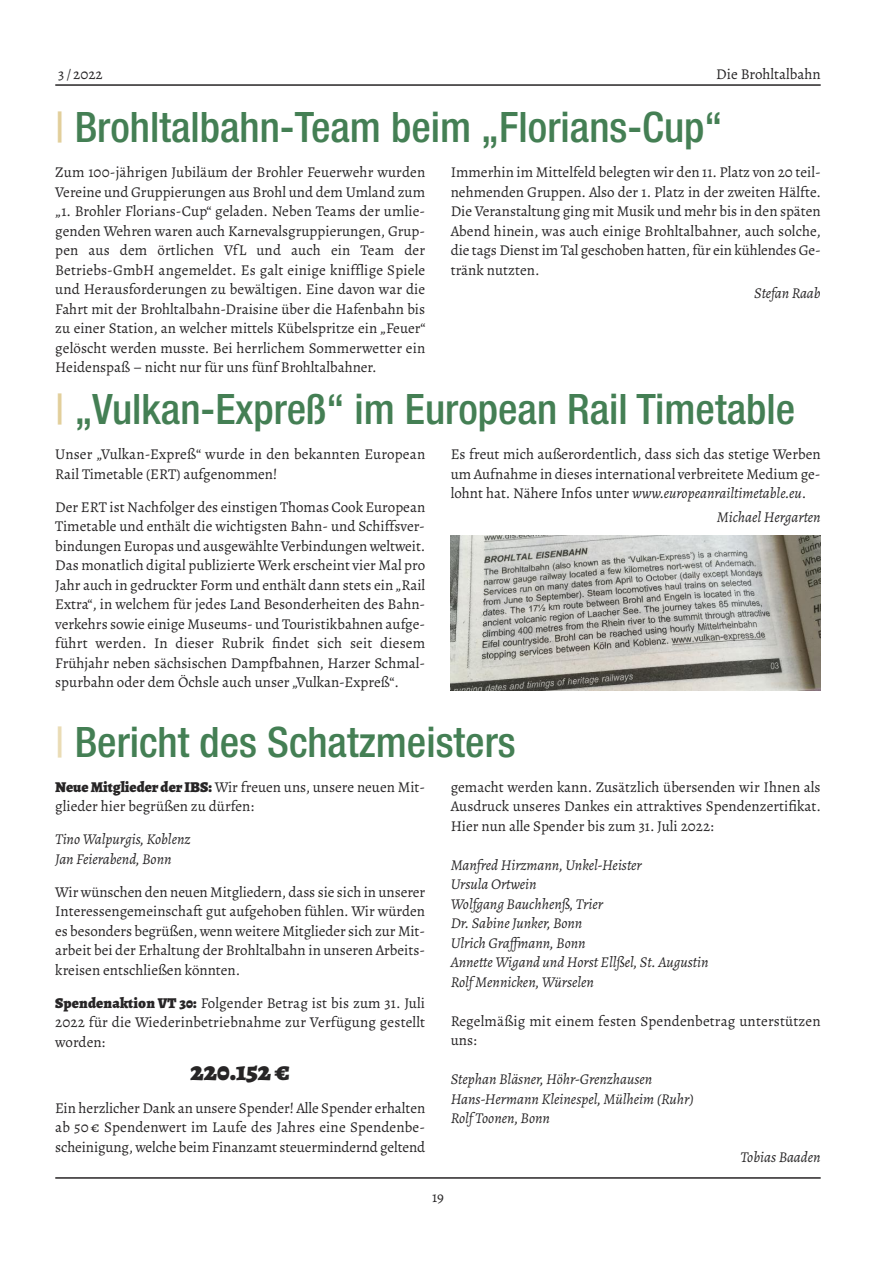
<style>
.page{position:relative;width:893px;height:1263px;background:#fff}
.page>*{position:absolute;margin:0;border:0;box-sizing:border-box;transform-origin:0 0}
.t1{font:500 condensed 42px "Helvetica Neue";color:#447f54}
.t2{font:900 27px "Alegreya";color:#272526}
.t3{font:15px/19.5px "Alegreya";color:#272526;text-align:justify}
.t4{font:italic 15px/19.5px "Alegreya";color:#272526}
.s1{color:#e2cf9b}
.s2{font-style:italic}
.s3{color:#eadcb5}
.s4{font-weight:900}
</style>
<div class="page">
<hr style="left:55px;top:84px;width:766px;height:2px;background:#272526">
<hr style="left:55px;top:1177px;width:766px;height:2px;background:#272526">
<img style="left:451px;top:536px;width:370px;height:155px">
<p class="t3" style="left:58px;top:64px;width:46px">3 / 2022</p>
<p class="t3" style="left:716px;top:64px;width:106px">Die Brohltalbahn</p>
<h1 class="t1" style="left:55px;top:102px;width:669px"><span class="s1">|</span> Brohltalbahn-Team beim „Florians-Cup“</h1>
<p class="t3" style="left:55px;top:162px;width:372px">Zum 100-jährigen Jubiläum der Brohler Feuerwehr wurden Vereine und Gruppierungen aus Brohl und dem Umland zum „1. Brohler Florians-Cup“ geladen. Neben Teams der umlie&shy;genden Wehren waren auch Karnevalsgruppierungen, Grup&shy;pen aus dem örtlichen VfL und auch ein Team der Betriebs-GmbH angemeldet. Es galt einige knifflige Spiele und Herausforderungen zu bewältigen. Eine davon war die Fahrt mit der Brohltalbahn-Draisine über die Hafenbahn bis zu einer Station, an welcher mittels Kübelspritze ein „Feuer“ gelöscht werden musste. Bei herrlichem Sommerwetter ein Heidenspaß – nicht nur für uns fünf Brohltalbahner.</p>
<p class="t3" style="left:451px;top:162px;width:372px">Immerhin im Mittelfeld belegten wir den 11. Platz von 20 teil&shy;nehmenden Gruppen. Also der 1. Platz in der zweiten Hälfte.<br>Die Veranstaltung ging mit Musik und mehr bis in den späten Abend hinein, was auch einige Brohltalbahner, auch solche, die tags Dienst im Tal geschoben hatten,für ein kühlendes Ge&shy;tränk nutzten.</p>
<p class="t4" style="left:754px;top:283px;width:68px">Stefan Raab</p>
<h1 class="t1" style="left:55px;top:384px;width:741px"><span class="s1">|</span> „Vulkan-Expreß“ im European Rail Timetable</h1>
<p class="t3" style="left:55px;top:445px;width:371px">Unser „Vulkan-Expreß“ wurde in den bekannten European<br>Rail Timetable (ERT) aufgenommen!</p>
<p class="t3" style="left:55px;top:497px;width:372px">Der ERT ist Nachfolger des einstigen Thomas Cook European Timetable und enthält die wichtigsten Bahn- und Schiffsver&shy;bindungen Europas und ausgewählte Verbindungen weltweit.<br>Das monatlich digital publizierte Werk erscheint vier Mal pro Jahr auch in gedruckter Form und enthält dann stets ein „Rail Extra“, in welchem für jedes Land Besonderheiten des Bahn&shy;verkehrs sowie einige Museums- und Touristikbahnen aufge&shy;führt werden. In dieser Rubrik findet sich seit diesem Frühjahr neben sächsischen Dampfbahnen, Harzer Schmal&shy;spurbahn oder dem Öchsle auch unser „Vulkan-Expreß“.</p>
<p class="t3" style="left:451px;top:445px;width:371px">Es freut mich außerordentlich, dass sich das stetige Werben um Aufnahme in dieses international verbreitete Medium ge&shy;lohnt hat. Nähere Infos unter <span class="s2">www.europeanrailtimetable.eu</span>.</p>
<p class="t4" style="left:717px;top:507px;width:105px">Michael Hergarten</p>
<h1 class="t1" style="left:55px;top:717px;width:462px"><span class="s3">|</span> Bericht des Schatzmeisters</h1>
<p class="t3" style="left:55px;top:777px;width:371px"><span class="s4">NeueMitglieder der IBS:</span> Wir freuen uns, unsere neuen Mit&shy;glieder hier begrüßen zu dürfen:</p>
<p class="t4" style="left:55px;top:829px;width:137px">Tino Walpurgis, Koblenz<br>Jan Feierabend, Bonn</p>
<p class="t3" style="left:55px;top:882px;width:371px">Wir wünschen den neuen Mitgliedern, dass sie sich in unserer Interessengemeinschaft gut aufgehoben fühlen. Wir würden es besonders begrüßen, wenn weitere Mitglieder sich zur Mit&shy;arbeit bei der Erhaltung der Brohltalbahn in unseren Arbeits&shy;kreisen entschließen könnten.</p>
<p class="t3" style="left:55px;top:993px;width:371px"><span class="s4">Spendenaktion VT 30:</span> Folgender Betrag ist bis zum 31. Juli 2022 für die Wiederinbetriebnahme zur Verfügung gestellt worden:</p>
<h2 class="t2" style="left:190px;top:1050px;width:101px">220.152 €</h2>
<p class="t3" style="left:55px;top:1098px;width:371px">Ein herzlicher Dank an unsere Spender! Alle Spender erhalten ab 50€ Spendenwert im Laufe des Jahres eine Spendenbe&shy;scheinigung,welche beim Finanzamt steuermindernd geltend</p>
<p class="t3" style="left:451px;top:777px;width:372px">gemacht werden kann. Zusätzlich übersenden wir Ihnen als Ausdruck unseres Dankes ein attraktives Spendenzertifikat.<br>Hier nun alle Spender bis zum 31. Juli 2022:</p>
<p class="t4" style="left:451px;top:855px;width:259px">Manfred Hirzmann, Unkel-Heister<br>Ursula Ortwein<br>Wolfgang Bauchhenß, Trier<br>Dr. Sabine Junker, Bonn<br>Ulrich Graffmann, Bonn<br>Annette Wigand und Horst Ellßel, St. Augustin<br>Rolf Mennicken, Würselen</p>
<p class="t3" style="left:451px;top:1011px;width:371px">Regelmäßig mit einem festen Spendenbetrag unterstützen uns:</p>
<p class="t4" style="left:451px;top:1069px;width:245px">Stephan Bläsner, Höhr-Grenzhausen<br>Hans-Hermann Kleinespel, Mülheim (Ruhr)<br>Rolf Toonen, Bonn</p>
<p class="t4" style="left:740px;top:1147px;width:82px">Tobias Baaden</p>
<p class="t3" style="left:432px;top:1187px;width:13px">19</p>
</div>
